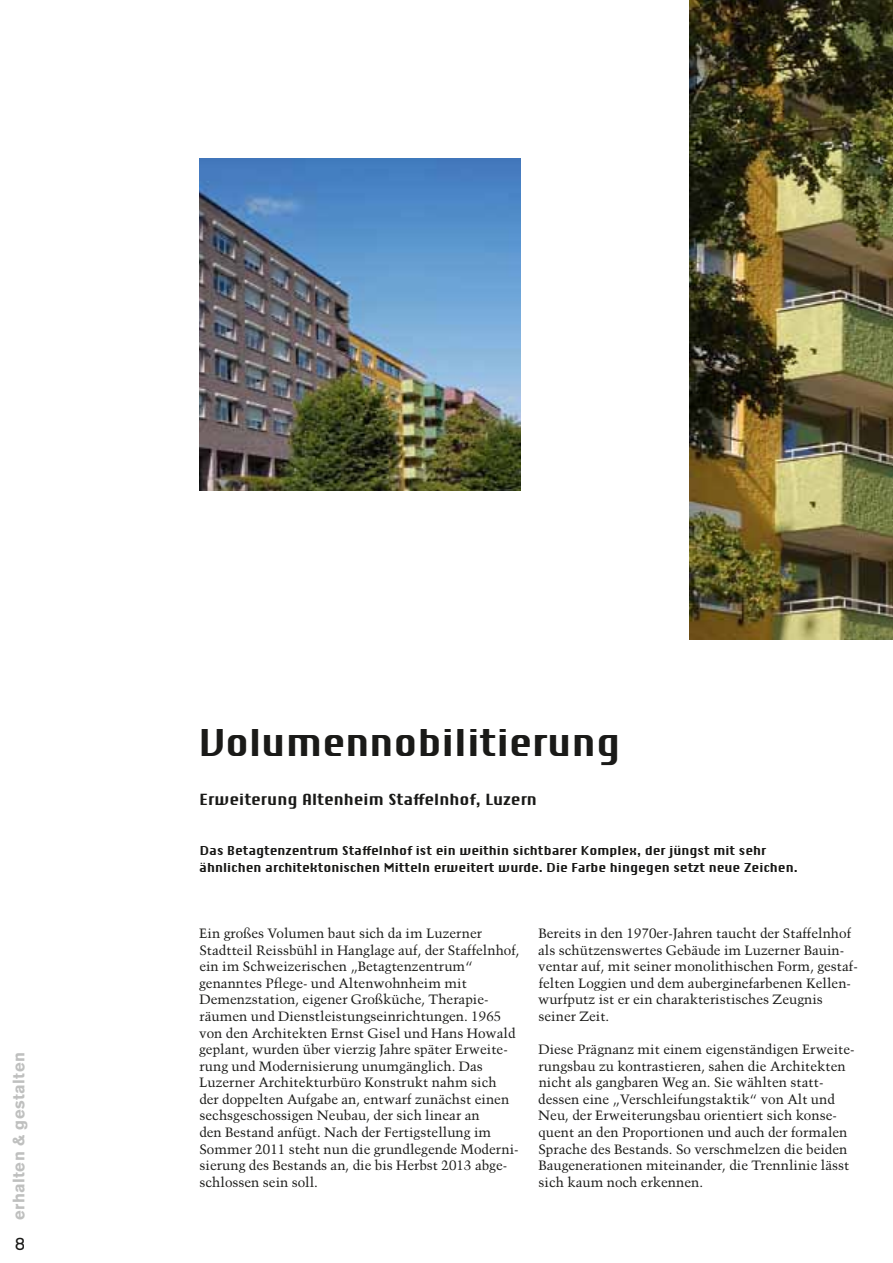
<style>
.page{position:relative;width:893px;height:1263px;background:#fff}
.page>*{position:absolute;margin:0;border:0;box-sizing:border-box;transform-origin:0 0}
.t1{font:700 36px "Chiq Pro";color:#1a1a18}
.t2{font:18px "Akzidenz Grotesk BE";color:#1a1a18}
.t3{font:700 16.5px "Akzidenz Grotesk BE";letter-spacing:.025em;color:#bfc0bf}
.t4{font:700 15px "Chiq Pro";color:#1a1a18}
.t5{font:13.5px/16.6px "Trump Mediaeval";color:#1a1a18}
.t6{font:700 12px/16.6px "Chiq Pro";color:#1a1a18}
</style>
<div class="page">
<img style="left:199px;top:159px;width:321px;height:331px">
<img style="left:690px;top:0;width:203px;height:639px">
<p class="t3" style="left:9px;top:1220px;width:169px;rotate:-90deg">erhalten &amp; gestalten</p>
<h2 class="t2" style="left:14px;top:1233px;width:12px">8</h2>
<h1 class="t1" style="left:199px;top:720px;width:423px">Volumennobilitierung</h1>
<p class="t4" style="left:200px;top:790px;width:339px">Erweiterung Altenheim Staffelnhof, Luzern</p>
<p class="t6" style="left:199px;top:842px;width:600px">Das Betagtenzentrum Staffelnhof ist ein weithin sichtbarer Komplex, der jüngst mit sehr ähnlichen architektonischen Mitteln erweitert wurde. Die Farbe hingegen setzt neue Zeichen.</p>
<p class="t5" style="left:199px;top:925px;width:322px">Ein großes Volumen baut sich da im Luzerner Stadtteil Reissbühl in Hanglage auf, der Staffelnhof, ein im Schweizerischen „Betagtenzentrum“ genanntes Pflege- und Altenwohnheim mit Demenzstation, eigener Großküche, Therapie&shy;räumen und Dienstleistungseinrichtungen. 1965 von den Architekten Ernst Gisel und Hans Howald geplant, wurden über vierzig Jahre später Erweite&shy;rung und Modernisierung unumgänglich. Das Luzerner Architekturbüro Konstrukt nahm sich<br>der doppelten Aufgabe an, entwarf zunächst einen sechsgeschossigen Neubau, der sich linear an<br>den Bestand anfügt. Nach der Fertigstellung im Sommer 2011 steht nun die grundlegende Moderni&shy;sierung des Bestands an, die bis Herbst 2013 abge&shy;schlossen sein soll.</p>
<p class="t5" style="left:538px;top:925px;width:321px">Bereits in den 1970er-Jahren taucht der Staffelnhof als schützenswertes Gebäude im Luzerner Bauin&shy;ventar auf, mit seiner monolithischen Form, gestaf&shy;felten Loggien und dem auberginefarbenen Kellen&shy;wurfputz ist er ein charakteristisches Zeugnis seiner Zeit.</p>
<p class="t5" style="left:538px;top:1041px;width:318px">Diese Prägnanz mit einem eigenständigen Erweite&shy;rungsbau zu kontrastieren, sahen die Architekten nicht als gangbaren Weg an. Sie wählten statt&shy;dessen eine „Verschleifungstaktik“ von Alt und Neu, der Erweiterungsbau orientiert sich konse&shy;quent an den Proportionen und auch der formalen Sprache des Bestands. So verschmelzen die beiden Baugenerationen miteinander, die Trennlinie lässt sich kaum noch erkennen.</p>
</div>
